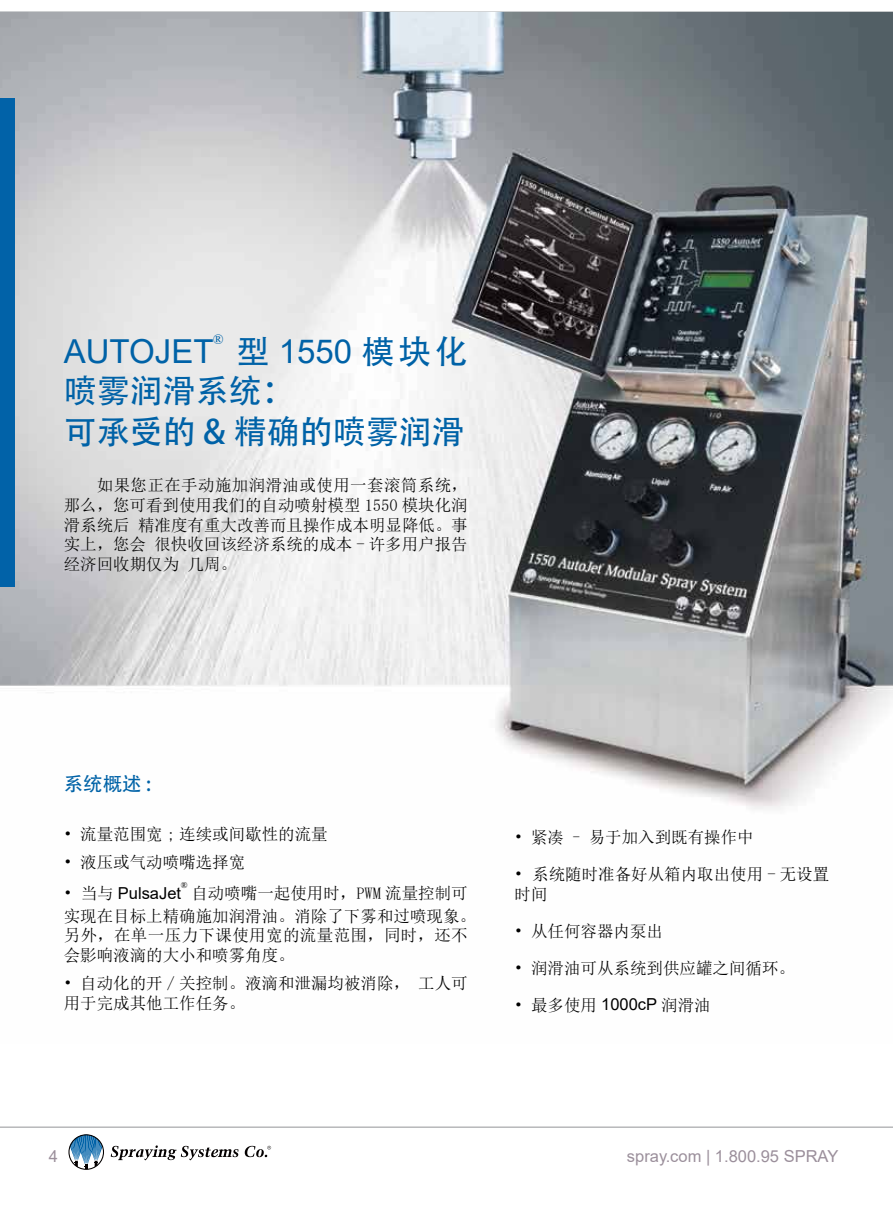
<style>
.page{position:relative;width:893px;height:1212px;background:#fff}
.page>*{position:absolute;margin:0;border:0;box-sizing:border-box;transform-origin:0 0}
.t1{font:33px/40.3px "Adobe Heiti Std";color:#0062a7}
.t2{font:33px "Arial";color:#0062a7}
.t3{font:19.5px "Adobe Heiti Std";color:#0062a7}
.t4{font:19.2px "Sim Sun";color:#0062a7}
.t5{font:16.5px/19.8px "Sim Sun";color:#000}
.t6{font:16.5px/19.8px "Sim Sun";letter-spacing:.025em;color:#000}
.t7{font:16.5px "Arial";color:#9b8f9b}
.t8{font:16.5px "Arial";color:#000}
.t9{font:12.3px "Sim Sun";color:#000}
.s1{font-family:"Arial"}
.s2{font-family:"Sim Sun"}
</style>
<div class="page">
<img style="left:0;top:12px;width:893px;height:797px">
<img style="left:0;top:1126px;width:893px;height:35px">
<div style="left:0;top:98px;width:15px;height:488px;background:#0162a8"></div>
<hr style="left:0;top:1127px;width:893px;height:1px;background:#939497">
<svg style="left:68px;top:1134px;width:36px;height:36px"></svg>
<svg style="left:111px;top:1145px;width:128px;height:15px"></svg>
<svg style="left:245px;top:1146px;width:26px;height:11px"></svg>
<h1 class="t2" style="left:64px;top:328px;width:151px">AUTOJET</h1>
<p class="t4" style="left:214px;top:330px;width:11px">®</p>
<h1 class="t1" style="left:64px;top:332px;width:405px;text-indent:173px">型 <span class="s1">1550</span> 模块化喷雾润滑系统：<br>可承受的 &amp; 精确的喷雾润滑</h1>
<p class="t5" style="left:64px;top:475px;width:405px;text-align:justify;text-indent:33px">如果您正在手动施加润滑油或使用一套滚筒系统，那么，您可看到使用我们的自动喷射模型 1550 模块化润滑系统后 精准度有重大改善而且操作成本明显降低。事实上，您会 很快收回该经济系统的成本 - 许多用户报告经济回收期仅为 几周。</p>
<p class="t3" style="left:64px;top:772px;width:89px">系统概述 :</p>
<p class="t5" style="left:64px;top:824px;width:265px">• 流量范围宽 ; 连续或间歇性的流量</p>
<p class="t5" style="left:64px;top:852px;width:183px">• 液压或气动喷嘴选择宽</p>
<p class="t8" style="left:64px;top:881px;width:119px"><span class="s2">• 当与</span> PulsaJet</p>
<p class="t9" style="left:181px;top:879px;width:8px">®</p>
<p class="t5" style="left:64px;top:881px;width:414px;line-height:23px;text-indent:128px">自动喷嘴一起使用时，PWM 流量控制可实现在目标上精确施加润滑油。消除了下雾和过喷现象。</p>
<p class="t6" style="left:64px;top:925px;width:405px">另外，在单一压力下课使用宽的流量范围，同时，还不会影响液滴的大小和喷雾角度。</p>
<p class="t5" style="left:64px;top:973px;width:405px">• 自动化的开 / 关控制。液滴和泄漏均被消除， 工人可用于完成其他工作任务。</p>
<p class="t5" style="left:514px;top:827px;width:241px">• 紧凑 – 易于加入到既有操作中</p>
<p class="t5" style="left:514px;top:864px;width:316px">• 系统随时准备好从箱内取出使用 - 无设置时间</p>
<p class="t5" style="left:514px;top:921px;width:150px">• 从任何容器内泵出</p>
<p class="t5" style="left:514px;top:958px;width:282px">• 润滑油可从系统到供应罐之间循环。</p>
<p class="t5" style="left:514px;top:995px;width:198px">• 最多使用 <span class="s1">1000cP</span> 润滑油</p>
<p class="t7" style="left:49px;top:1144px;width:11px">4</p>
<p class="t7" style="left:627px;top:1144px;width:213px">spray.com | 1.800.95 SPRAY</p>
</div>
